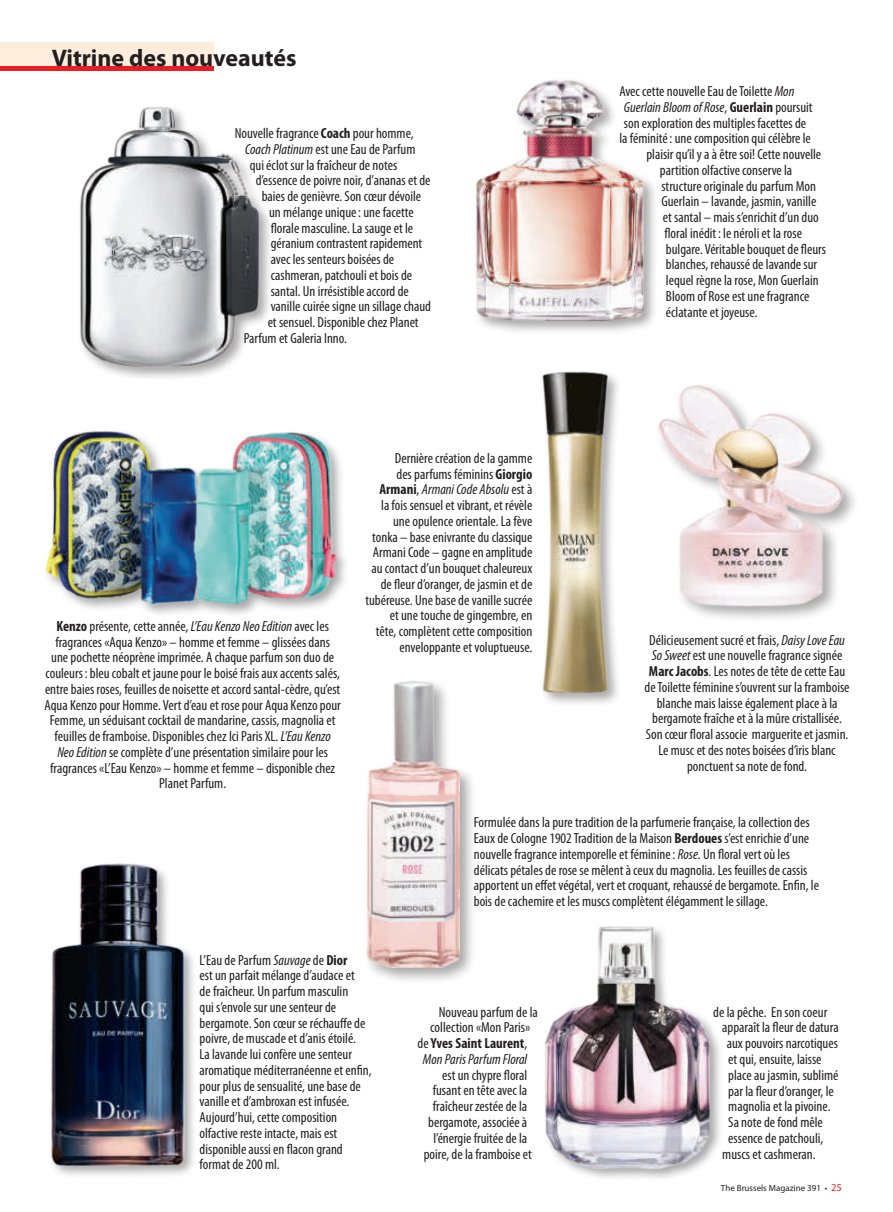
<style>
.page{position:relative;width:893px;height:1212px;background:#fff}
.page>*{position:absolute;margin:0;border:0;box-sizing:border-box;transform-origin:0 0}
.t1{font:700 24px "Myriad Pro";color:#231f20}
.t2{font:condensed 14.7px/15.8px "Myriad Pro";color:#231f20;text-align:center}
.t3{font:italic condensed 14.7px "Myriad Pro";color:#231f20}
.t4{font:700 condensed 14.7px "Myriad Pro";color:#231f20}
.t5{font:9px "Myriad Pro";color:#231f20}
.s1{font-weight:700}
.s2{font-style:italic}
.s3{font-style:normal}
.s4{font-weight:700;font-style:normal}
.s5{font-weight:400}
.s6{font-size:10.5px;color:#ee1d23}
</style>
<div class="page">
<div style="left:0;top:43px;width:213px;height:25px;background:#feeddc"></div>
<hr style="left:0;top:66px;width:213px;height:4px;background:#ee1d23">
<div style="left:474px;top:77px;width:184px;height:258px;background:#231f20;opacity:.4"></div>
<img style="left:475px;top:79px;width:170px;height:242px">
<div style="left:43px;top:428px;width:307px;height:190px;background:#231f20;opacity:.4"></div>
<img style="left:43px;top:429px;width:307px;height:176px">
<div style="left:77px;top:104px;width:197px;height:277px;background:#231f20;opacity:.4"></div>
<img style="left:77px;top:104px;width:183px;height:265px">
<img style="left:658px;top:385px;width:197px;height:234px">
<div style="left:48px;top:861px;width:149px;height:318px;background:#231f20;opacity:.4"></div>
<img style="left:48px;top:861px;width:139px;height:308px">
<div style="left:542px;top:924px;width:182px;height:258px;background:#231f20;opacity:.4"></div>
<img style="left:544px;top:926px;width:168px;height:243px">
<div style="left:540px;top:369px;width:82px;height:339px;background:#231f20;opacity:.4"></div>
<img style="left:540px;top:370px;width:72px;height:326px">
<div style="left:364px;top:678px;width:113px;height:306px;background:#231f20;opacity:.4"></div>
<img style="left:367px;top:681px;width:92px;height:286px">
<h1 class="t1" style="left:52px;top:42px;width:246px">Vitrine des nouveautés</h1>
<p class="t2" style="left:235px;top:125px;width:181px">Nouvelle fragrance <span class="s1">Coach</span> pour homme,</p>
<p class="t2" style="left:245px;top:141px;width:172px"><span class="s2">Coach Platinum</span> est une Eau de Parfum</p>
<p class="t2" style="left:250px;top:157px;width:149px">qui éclot sur la fraîcheur de notes</p>
<p class="t2" style="left:256px;top:172px;width:176px">d’essence de poivre noir, d’ananas et de</p>
<p class="t2" style="left:262px;top:188px;width:161px">baies de genièvre. Son cœur dévoile</p>
<p class="t2" style="left:269px;top:204px;width:146px">un mélange unique: une facette</p>
<p class="t2" style="left:271px;top:220px;width:144px">florale masculine. La sauge et le</p>
<p class="t2" style="left:271px;top:235px;width:153px">géranium contrastent rapidement</p>
<p class="t2" style="left:271px;top:251px;width:125px">avec les senteurs boisées de</p>
<p class="t2" style="left:271px;top:267px;width:143px">cashmeran, patchouli et bois de</p>
<p class="t2" style="left:271px;top:283px;width:140px">santal. Un irrésistible accord de</p>
<p class="t2" style="left:271px;top:298px;width:162px">vanille cuirée signe un sillage chaud</p>
<p class="t2" style="left:268px;top:314px;width:153px">et sensuel. Disponible chez Planet</p>
<p class="t2" style="left:244px;top:330px;width:105px">Parfum et Galeria Inno.</p>
<p class="t2" style="left:45px;top:618px;width:298px"><span class="s1">Kenzo</span> présente, cette année, <span class="s2">L’Eau Kenzo Neo Edition</span> avec les fragrances «Aqua Kenzo» – homme et femme – glissées dans<br>une pochette néoprène imprimée. A chaque parfum son duo de couleurs: bleu cobalt et jaune pour le boisé frais aux accents salés, entre baies roses, feuilles de noisette et accord santal-cèdre, qu’est Aqua Kenzo pour Homme. Vert d’eau et rose pour Aqua Kenzo pour Femme, un séduisant cocktail de mandarine, cassis, magnolia et feuilles de framboise. Disponibles chez Ici Paris XL. <span class="s2">L’Eau Kenzo Neo Edition</span> se complète d’une présentation similaire pour les fragrances «L’Eau Kenzo» – homme et femme – disponible chez Planet Parfum.</p>
<p class="t2" style="left:365px;top:450px;width:168px;text-align:right">Dernière création de la gamme<br>des parfums féminins <span class="s1">Giorgio Armani</span>, <span class="s2">Armani Code Absolu</span> est à<br>la fois sensuel et vibrant, et révèle une opulence orientale. La fève tonka – base enivrante du classique Armani Code – gagne en amplitude au contact d’un bouquet chaleureux de fleur d’oranger, de jasmin et de tubéreuse. Une base de vanille sucrée et une touche de gingembre, en<br>tête, complètent cette composition enveloppante et voluptueuse.</p>
<p class="t2" style="left:619px;top:83px;width:177px">Avec cette nouvelle Eau de Toilette <span class="s2">Mon</span></p>
<p class="t3" style="left:624px;top:98px;width:190px">Guerlain Bloom of Rose<span class="s3">,</span> <span class="s4">Guerlain</span> <span class="s3">poursuit</span></p>
<p class="t2" style="left:624px;top:115px;width:184px">son exploration des multiples facettes de</p>
<p class="t2" style="left:619px;top:130px;width:193px">la féminité: une composition qui célèbre le</p>
<p class="t2" style="left:646px;top:146px;width:176px">plaisir qu’il y a à être soi! Cette nouvelle</p>
<p class="t2" style="left:660px;top:162px;width:134px">partition olfactive conserve la</p>
<p class="t2" style="left:661px;top:178px;width:156px">structure originale du parfum Mon</p>
<p class="t2" style="left:661px;top:193px;width:156px">Guerlain – lavande, jasmin, vanille</p>
<p class="t2" style="left:663px;top:209px;width:157px">et santal – mais s’enrichit d’un duo</p>
<p class="t2" style="left:664px;top:225px;width:139px">floral inédit: le néroli et la rose</p>
<p class="t2" style="left:666px;top:241px;width:162px">bulgare. Véritable bouquet de fleurs</p>
<p class="t2" style="left:666px;top:256px;width:153px">blanches, rehaussé de lavande sur</p>
<p class="t2" style="left:666px;top:272px;width:154px">lequel règne la rose, Mon Guerlain</p>
<p class="t2" style="left:666px;top:288px;width:145px">Bloom of Rose est une fragrance</p>
<p class="t2" style="left:666px;top:304px;width:93px">éclatante et joyeuse.</p>
<p class="t2" style="left:645px;top:632px;width:206px">Délicieusement sucré et frais, <span class="s2">Daisy Love Eau So Sweet</span> est une nouvelle fragrance signée <span class="s1">Marc Jacobs</span>. Les notes de tête de cette Eau de Toilette féminine s’ouvrent sur la framboise blanche mais laisse également place à la bergamote fraîche et à la mûre cristallisée.<br>Son cœur floral associe marguerite et jasmin.<br>Le musc et des notes boisées d’iris blanc ponctuent sa note de fond.</p>
<p class="t2" style="left:200px;top:952px;width:174px;text-align:left">L’Eau de Parfum <span class="s2">Sauvage</span> de <span class="s1">Dior<br></span>est un parfait mélange d’audace et<br>de fraîcheur. Un parfum masculin<br>qui s’envole sur une senteur de bergamote. Son cœur se réchauffe de poivre, de muscade et d’anis étoilé.<br>La lavande lui confère une senteur aromatique méditerranéenne et enfin, pour plus de sensualité, une base de vanille et d’ambroxan est infusée.<br>Aujourd’hui, cette composition olfactive reste intacte, mais est disponible aussi en flacon grand format de 200 ml.</p>
<p class="t2" style="left:474px;top:814px;width:347px;text-align:left">Formulée dans la pure tradition de la parfumerie française, la collection des Eaux de Cologne 1902 Tradition de la Maison <span class="s1">Berdoues</span> s’est enrichie d’une nouvelle fragrance intemporelle et féminine: <span class="s2">Rose</span>. Un floral vert où les délicats pétales de rose se mêlent à ceux du magnolia. Les feuilles de cassis apportent un effet végétal, vert et croquant, rehaussé de bergamote. Enfin, le bois de cachemire et les muscs complètent élégamment le sillage.</p>
<p class="t2" style="left:439px;top:1004px;width:101px">Nouveau parfum de la</p>
<p class="t2" style="left:430px;top:1019px;width:101px">collection «Mon Paris»</p>
<p class="t4" style="left:418px;top:1034px;width:111px"><span class="s5">de</span> Yves Saint Laurent<span class="s5">,</span></p>
<p class="t3" style="left:423px;top:1050px;width:106px">Mon Paris Parfum Floral</p>
<p class="t2" style="left:442px;top:1067px;width:87px">est un chypre floral</p>
<p class="t2" style="left:433px;top:1082px;width:96px">fusant en tête avec la</p>
<p class="t2" style="left:433px;top:1098px;width:96px">fraîcheur zestée de la</p>
<p class="t2" style="left:428px;top:1114px;width:101px">bergamote, associée à</p>
<p class="t2" style="left:433px;top:1130px;width:95px">l’énergie fruitée de la</p>
<p class="t2" style="left:424px;top:1145px;width:109px">poire, de la framboise et</p>
<p class="t2" style="left:713px;top:1004px;width:116px">de la pêche. En son coeur</p>
<p class="t2" style="left:722px;top:1019px;width:118px">apparaît la fleur de datura</p>
<p class="t2" style="left:727px;top:1035px;width:113px">aux pouvoirs narcotiques</p>
<p class="t2" style="left:728px;top:1051px;width:95px">et qui, ensuite, laisse</p>
<p class="t2" style="left:728px;top:1067px;width:112px">place au jasmin, sublimé</p>
<p class="t2" style="left:728px;top:1082px;width:107px">par la fleur d’oranger, le</p>
<p class="t2" style="left:728px;top:1098px;width:104px">magnolia et la pivoine.</p>
<p class="t2" style="left:728px;top:1114px;width:96px">Sa note de fond mêle</p>
<p class="t2" style="left:728px;top:1130px;width:97px">essence de patchouli,</p>
<p class="t2" style="left:722px;top:1145px;width:95px">muscs et cashmeran.</p>
<p class="t5" style="left:721px;top:1182px;width:122px">The Brussels Magazine 391 • <span class="s6">25</span></p>
</div>
